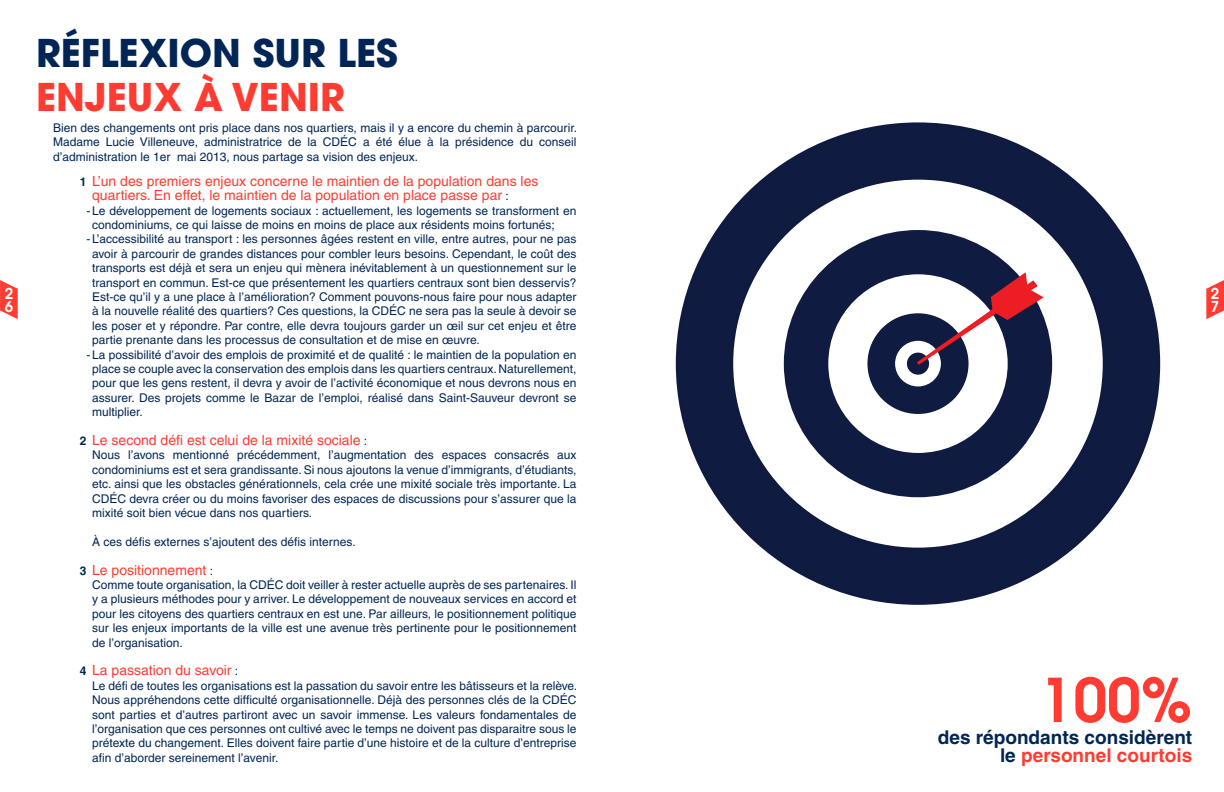
<style>
.page{position:relative;width:1224px;height:792px;background:#fff}
.page>*{position:absolute;margin:0;border:0;box-sizing:border-box;transform-origin:0 0}
.t1{font:600 60px "Avant Garde";color:#ff3b32}
.t2{font:700 38px "Avant Garde";color:#012656}
.t3{font:700 38px "Avant Garde";color:#ff3b32}
.t4{font:700 19px "Helvetica";color:#012656}
.t5{font:700 19px "Helvetica";color:#ff3b32}
.t6{font:600 15px/13px "Avant Garde";color:#fff}
.t7{font:14px/14.4px "Helvetica";color:#ff3b32}
.t8{font:12px/14.4px "Helvetica";color:#012656;text-align:justify}
.t9{font:700 12px "Helvetica";color:#012656}
.s1{font-size:12px;color:#012656}
.s2{color:#012656}
</style>
<div class="page">
<svg style="left:0;top:280px;width:18px;height:39px"></svg>
<svg style="left:1206px;top:280px;width:18px;height:39px"></svg>
<svg style="left:675px;top:122px;width:486px;height:483px"></svg>
<svg style="left:784px;top:230px;width:268px;height:267px;fill:#101b41"></svg>
<svg style="left:867px;top:272px;width:177px;height:142px"></svg>
<h2 class="t2" style="left:36px;top:28px;width:363px">RÉFLEXION SUR LES</h2>
<h2 class="t3" style="left:36px;top:72px;width:310px">ENJEUX À VENIR</h2>
<p class="t8" style="left:53px;top:120px;width:526px">Bien des changements ont pris place dans nos quartiers, mais il y a encore du chemin à parcourir.<br>Madame Lucie Villeneuve, administratrice de la CDÉC a été élue à la présidence du conseil d’administration le 1er mai 2013, nous partage sa vision des enjeux.</p>
<p class="t7" style="left:92px;top:174px;width:448px">L’un des premiers enjeux concerne le maintien de la population dans les quartiers. En effet, le maintien de la population en place passe par <span class="s1">:</span></p>
<p class="t8" style="left:86px;top:203px;width:492px">-Le développement de logements sociaux : actuellement, les logements se transforment en</p>
<p class="t8" style="left:92px;top:218px;width:464px">condominiums, ce qui laisse de moins en moins de place aux résidents moins fortunés;</p>
<p class="t8" style="left:86px;top:232px;width:492px">-L’accessibilité au transport : les personnes âgées restent en ville, entre autres, pour ne pas</p>
<p class="t8" style="left:92px;top:246px;width:486px">avoir à parcourir de grandes distances pour combler leurs besoins. Cependant, le coût des</p>
<p class="t8" style="left:92px;top:261px;width:486px">transports est déjà et sera un enjeu qui mènera inévitablement à un questionnement sur le</p>
<p class="t8" style="left:92px;top:275px;width:486px">transport en commun. Est-ce que présentement les quartiers centraux sont bien desservis?</p>
<p class="t8" style="left:92px;top:290px;width:486px">Est-ce qu’il y a une place à l’amélioration? Comment pouvons-nous faire pour nous adapter</p>
<p class="t8" style="left:92px;top:304px;width:486px">à la nouvelle réalité des quartiers? Ces questions, la CDÉC ne sera pas la seule à devoir se</p>
<p class="t8" style="left:92px;top:318px;width:486px">les poser et y répondre. Par contre, elle devra toujours garder un œil sur cet enjeu et être</p>
<p class="t8" style="left:92px;top:333px;width:389px">partie prenante dans les processus de consultation et de mise en œuvre.</p>
<p class="t8" style="left:86px;top:347px;width:492px">-La possibilité d’avoir des emplois de proximité et de qualité : le maintien de la population en</p>
<p class="t8" style="left:92px;top:362px;width:486px">place se couple avec la conservation des emplois dans les quartiers centraux. Naturellement,</p>
<p class="t8" style="left:92px;top:376px;width:486px">pour que les gens restent, il devra y avoir de l’activité économique et nous devrons nous en</p>
<p class="t8" style="left:92px;top:390px;width:486px">assurer. Des projets comme le Bazar de l’emploi, réalisé dans Saint-Sauveur devront se</p>
<p class="t8" style="left:92px;top:405px;width:52px">multiplier.</p>
<p class="t7" style="left:92px;top:433px;width:277px">Le second défi est celui de la mixité sociale <span class="s1">:</span></p>
<p class="t8" style="left:92px;top:448px;width:486px">Nous l’avons mentionné précédemment, l’augmentation des espaces consacrés aux condominiums est et sera grandissante. Si nous ajoutons la venue d’immigrants, d’étudiants, etc. ainsi que les obstacles générationnels, cela crée une mixité sociale très importante. La CDÉC devra créer ou du moins favoriser des espaces de discussions pour s’assurer que la mixité soit bien vécue dans nos quartiers.</p>
<p class="t8" style="left:92px;top:534px;width:265px">À ces défis externes s’ajoutent des défis internes.</p>
<p class="t7" style="left:92px;top:563px;width:123px">Le positionnement <span class="s1">:</span></p>
<p class="t8" style="left:92px;top:578px;width:486px">Comme toute organisation, la CDÉC doit veiller à rester actuelle auprès de ses partenaires. Il y a plusieurs méthodes pour y arriver. Le développement de nouveaux services en accord et pour les citoyens des quartiers centraux en est une. Par ailleurs, le positionnement politique sur les enjeux importants de la ville est une avenue très pertinente pour le positionnement de l’organisation.</p>
<p class="t7" style="left:92px;top:663px;width:148px">La passation du savoir <span class="s1">:</span></p>
<p class="t8" style="left:92px;top:678px;width:487px">Le défi de toutes les organisations est la passation du savoir entre les bâtisseurs et la relève.<br>Nous appréhendons cette difficulté organisationnelle. Déjà des personnes clés de la CDÉC sont parties et d’autres partiront avec un savoir immense. Les valeurs fondamentales de l’organisation que ces personnes ont cultivé avec le temps ne doivent pas disparaitre sous le prétexte du changement. Elles doivent faire partie d’une histoire et de la culture d’entreprise afin d’aborder sereinement l’avenir.</p>
<p class="t9" style="left:80px;top:174px;width:8px">1</p>
<p class="t6" style="left:5px;top:287px;width:10px">2<br>6</p>
<p class="t6" style="left:1211px;top:287px;width:10px">2<br>7</p>
<p class="t9" style="left:80px;top:434px;width:8px">2</p>
<p class="t9" style="left:80px;top:563px;width:8px">3</p>
<p class="t9" style="left:80px;top:664px;width:8px">4</p>
<h1 class="t1" style="left:1040px;top:661px;width:154px">100%</h1>
<h3 class="t5" style="left:1000px;top:744px;width:194px"><span class="s2">le</span> personnel courtois</h3>
<h3 class="t4" style="left:938px;top:726px;width:256px">des répondants considèrent</h3>
</div>
